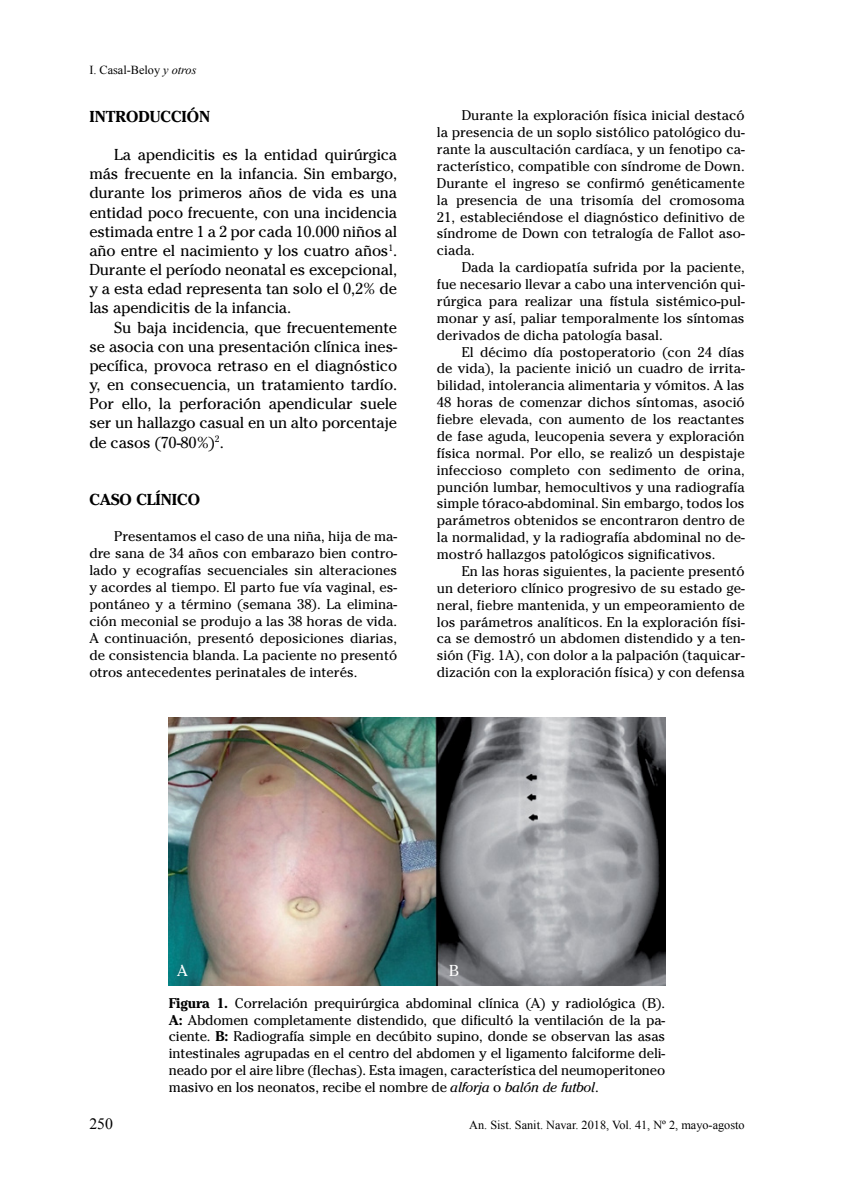
<style>
.page{position:relative;width:844px;height:1191px;background:#fff}
.page>*{position:absolute;margin:0;border:0;box-sizing:border-box;transform-origin:0 0}
.t1{font:15.75px/19.2px "Cheltenham";letter-spacing:-.01em;color:#000;text-align:justify}
.t2{font:700 15.75px "Cheltenham";color:#000}
.t3{font:15.75px "Times New Roman";color:#000}
.t4{font:15.75px "Cheltenham";color:#fff}
.t5{font:14px/16.8px "Cheltenham";color:#000;text-align:justify}
.t6{font:12.25px "Times New Roman";color:#000}
.s1{font-style:italic}
.s2{font-weight:700}
</style>
<div class="page">
<img style="left:169px;top:718px;width:496px;height:268px">
<p class="t6" style="left:89px;top:62px;width:109px">I. Casal-Beloy <span class="s1">y otros</span></p>
<p class="t2" style="left:89px;top:106px;width:121px">INTRODUCCIÓN</p>
<p class="t1" style="left:89px;top:145px;width:309px;text-indent:25px">La apendicitis es la entidad quirúrgica más frecuente en la infancia. Sin embargo, durante los primeros años de vida es una entidad poco frecuente, con una incidencia estimada entre 1 a 2 por cada 10.000 niños al año entre el nacimiento y los cuatro años<sup>1</sup>.<br>Durante el período neonatal es excepcional, y a esta edad representa tan solo el 0,2% de las apendicitis de la infancia.</p>
<p class="t1" style="left:89px;top:317px;width:309px;text-indent:25px">Su baja incidencia, que frecuentemente se asocia con una presentación clínica ines&shy;pecífica, provoca retraso en el diagnóstico y, en consecuencia, un tratamiento tardío.<br>Por ello, la perforación apendicular suele ser un hallazgo casual en un alto porcentaje de casos (70-80%)<sup>2</sup>.</p>
<p class="t2" style="left:89px;top:489px;width:12px">CASO</p>
<p class="t2" style="left:136px;top:489px;width:10px">CLÍNICO</p>
<p class="t5" style="left:89px;top:527px;width:309px;text-indent:25px">Presentamos el caso de una niña, hija de ma&shy;dre sana de 34 años con embarazo bien contro&shy;lado y ecografías secuenciales sin alteraciones y acordes al tiempo. El parto fue vía vaginal, es&shy;pontáneo y a término (semana 38). La elimina&shy;ción meconial se produjo a las 38 horas de vida.<br>A continuación, presentó deposiciones diarias, de consistencia blanda. La paciente no presentó otros antecedentes perinatales de interés.</p>
<p class="t5" style="left:437px;top:107px;width:309px;text-indent:25px">Durante la exploración física inicial destacó la presencia de un soplo sistólico patológico du&shy;rante la auscultación cardíaca, y un fenotipo ca&shy;racterístico, compatible con síndrome de Down.<br>Durante el ingreso se confirmó genéticamente la presencia de una trisomía del cromosoma 21, estableciéndose el diagnóstico definitivo de síndrome de Down con tetralogía de Fallot aso&shy;ciada.</p>
<p class="t5" style="left:437px;top:259px;width:309px;text-indent:25px">Dada la cardiopatía sufrida por la paciente, fue necesario llevar a cabo una intervención qui&shy;rúrgica para realizar una fístula sistémico-pul&shy;monar y así, paliar temporalmente los síntomas derivados de dicha patología basal.</p>
<p class="t5" style="left:437px;top:343px;width:309px;text-indent:25px">El décimo día postoperatorio (con 24 días de vida), la paciente inició un cuadro de irrita&shy;bilidad, intolerancia alimentaria y vómitos. A las 48 horas de comenzar dichos síntomas, asoció fiebre elevada, con aumento de los reactantes de fase aguda, leucopenia severa y exploración física normal. Por ello, se realizó un despistaje infeccioso completo con sedimento de orina, punción lumbar, hemocultivos y una radiografía simple tóraco-abdominal. Sin embargo, todos los parámetros obtenidos se encontraron dentro de la normalidad, y la radiografía abdominal no de&shy;mostró hallazgos patológicos significativos.</p>
<p class="t5" style="left:437px;top:562px;width:309px;text-indent:25px">En las horas siguientes, la paciente presentó un deterioro clínico progresivo de su estado ge&shy;neral, fiebre mantenida, y un empeoramiento de los parámetros analíticos. En la exploración físi&shy;ca se demostró un abdomen distendido y a ten&shy;sión (Fig. 1A), con dolor a la palpación (taquicar&shy;dización con la exploración física) y con defensa</p>
<p class="t4" style="left:177px;top:960px;width:12px">A</p>
<p class="t4" style="left:449px;top:960px;width:12px">B</p>
<p class="t5" style="left:169px;top:994px;width:498px"><span class="s2">Figura 1.</span> Correlación prequirúrgica abdominal clínica (A) y radiológica (B).<br><span class="s2">A:</span> Abdomen completamente distendido, que dificultó la ventilación de la pa&shy;ciente. <span class="s2">B:</span> Radiografía simple en decúbito supino, donde se observan las asas intestinales agrupadas en el centro del abdomen y el ligamento falciforme deli&shy;neado por el aire libre (flechas). Esta imagen, característica del neumoperitoneo masivo en los neonatos, recibe el nombre de <span class="s1">alforja</span> o <span class="s1">balón de futbol</span>.</p>
<p class="t3" style="left:89px;top:1112px;width:25px">250</p>
<p class="t6" style="left:469px;top:1116px;width:277px">An. Sist. Sanit. Navar. 2018, Vol. 41, Nº 2, mayo-agosto</p>
</div>
